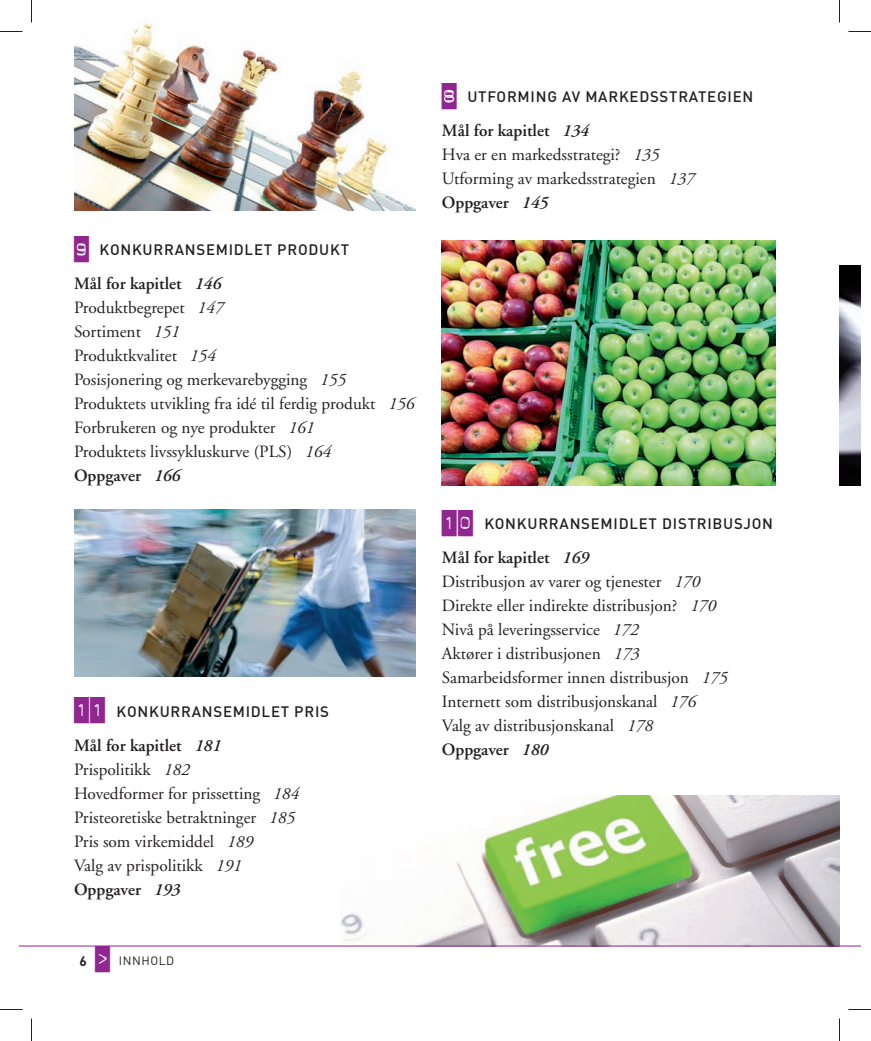
<style>
.page{position:relative;width:871px;height:1041px;background:#fff}
.page>*{position:absolute;margin:0;border:0;box-sizing:border-box;transform-origin:0 0}
.t1{font:17.25px/24px "Adobe Garamond";color:#231f20}
.t2{font:500 15px "DIN";letter-spacing:.05em;color:#231f20}
.t3{font:12px "DIN";letter-spacing:.05em;color:#231f20}
.s1{font-family:"Dynamoe";font-weight:400;font-size:26.25px;color:#90268f}
.s2{font-weight:600}
.s3{font-weight:600;font-style:italic}
.s4{font-style:italic}
.s5{font-weight:700;font-size:13.5px}
.s6{font-family:"Dynamoe";font-size:26.25px;color:#90268f}
</style>
<div class="page">
<svg style="left:839px;top:946px;width:22px;height:1px"></svg>
<img style="left:341px;top:796px;width:498px;height:150px">
<hr style="left:19px;top:946px;width:820px;height:1px;background:#90268f">
<img style="left:442px;top:240px;width:334px;height:246px">
<img style="left:839px;top:265px;width:22px;height:221px">
<img style="left:74px;top:510px;width:341px;height:166px">
<img style="left:74px;top:22px;width:341px;height:188px">
<svg style="left:0;top:31px;width:22px;height:1px"></svg>
<svg style="left:848px;top:31px;width:23px;height:1px"></svg>
<svg style="left:0;top:1009px;width:22px;height:1px"></svg>
<svg style="left:848px;top:1009px;width:23px;height:1px"></svg>
<svg style="left:31px;top:0;width:1px;height:23px"></svg>
<svg style="left:31px;top:1018px;width:1px;height:23px"></svg>
<svg style="left:839px;top:0;width:1px;height:23px"></svg>
<svg style="left:839px;top:1018px;width:1px;height:23px"></svg>
<p class="t2" style="left:74px;top:244px;width:277px"><span class="s1">9</span> KONKURRANSEMIDLET PRODUKT</p>
<p class="t1" style="left:74px;top:273px;width:342px"><span class="s2">Mål for kapitlet</span> <span class="s3">146<br></span>Produktbegrepet <span class="s4">147<br></span>Sortiment <span class="s4">151<br></span>Produktkvalitet <span class="s4">154<br></span>Posisjonering og merkevarebygging <span class="s4">155<br></span>Produktets utvikling fra idé til ferdig produkt <span class="s4">156<br></span>Forbrukeren og nye produkter <span class="s4">161<br></span>Produktets livssykluskurve (PLS) <span class="s4">164<br></span><span class="s2">Oppgaver</span> <span class="s3">166</span></p>
<p class="t2" style="left:74px;top:706px;width:257px"><span class="s1">11</span> KONKURRANSEMIDLET PRIS</p>
<p class="t1" style="left:74px;top:735px;width:227px"><span class="s2">Mål for kapitlet</span> <span class="s3">181<br></span>Prispolitikk <span class="s4">182<br></span>Hovedformer for prissetting <span class="s4">184<br></span>Pristeoretiske betraktninger <span class="s4">185<br></span>Pris som virkemiddel <span class="s4">189<br></span>Valg av prispolitikk <span class="s4">191<br></span><span class="s2">Oppgaver</span> <span class="s3">193</span></p>
<p class="t3" style="left:79px;top:957px;width:96px"><span class="s5">6</span> <span class="s6">&gt;</span> INNHOLD</p>
<p class="t2" style="left:442px;top:91px;width:313px"><span class="s1">8</span> UTFORMING AV MARKEDSSTRATEGIEN</p>
<p class="t1" style="left:442px;top:120px;width:254px"><span class="s2">Mål for kapitlet</span> <span class="s3">134<br></span>Hva er en markedsstrategi? <span class="s4">135<br></span>Utforming av markedsstrategien <span class="s4">137<br></span><span class="s2">Oppgaver</span> <span class="s3">145</span></p>
<p class="t2" style="left:442px;top:519px;width:333px"><span class="s1">10</span> KONKURRANSEMIDLET DISTRIBUSJON</p>
<p class="t1" style="left:442px;top:547px;width:287px"><span class="s2">Mål for kapitlet</span> <span class="s3">169<br></span>Distribusjon av varer og tjenester <span class="s4">170<br></span>Direkte eller indirekte distribusjon? <span class="s4">170<br></span>Nivå på leveringsservice <span class="s4">172<br></span>Aktører i distribusjonen <span class="s4">173<br></span>Samarbeidsformer innen distribusjon <span class="s4">175<br></span>Internett som distribusjonskanal <span class="s4">176<br></span>Valg av distribusjonskanal <span class="s4">178<br></span><span class="s2">Oppgaver</span> <span class="s3">180</span></p>
</div>
